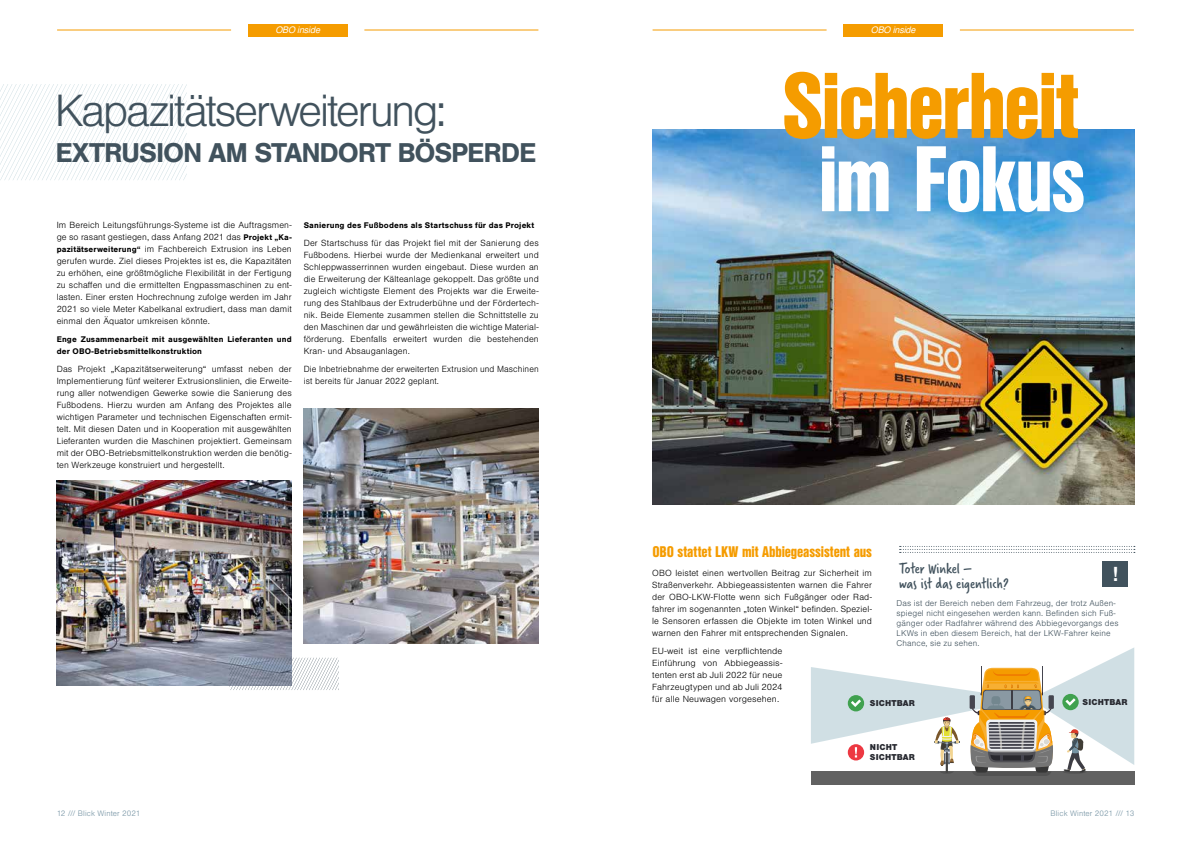
<style>
.page{position:relative;width:1191px;height:842px;background:#fff}
.page>*{position:absolute;margin:0;border:0;box-sizing:border-box;transform-origin:0 0}
.t1{font:900 90.4px "Nimbus San Con L";letter-spacing:-.025em;color:#f59c00}
.t2{font:900 90.4px "Nimbus San Con L";letter-spacing:-.025em;color:#fff}
.t3{font:300 47px "Nimbus San";letter-spacing:-.055em;color:#41525d}
.t4{font:700 28.3px "Nimbus San";letter-spacing:-.04em;color:#41525d}
.t5{font:700 19.5px "Nimbus San LOT";color:#fff}
.t6{font:16px/15px "Verveine";color:#41525d}
.t7{font:900 15px "Nimbus San Con L";letter-spacing:-.005em;color:#f59c00}
.t8{font:italic 9px "Nimbus San LOT";letter-spacing:-.015em;color:#fff}
.t9{font:900 8.9px/10.1px "Nimbus San";letter-spacing:.015em;color:#282a31}
.t10{font:300 8.5px/12px "Nimbus San LOT";letter-spacing:.015em;color:#000;text-align:justify}
.t11{font:700 8.5px/12px "Nimbus San";letter-spacing:.015em;color:#000}
.t12{font:300 8px/10px "Nimbus San LOT";letter-spacing:.015em;color:#41525d}
.t13{font:300 7.5px "Nimbus San LOT";letter-spacing:.015em;color:#7694a4}
.s1{font-family:"Nimbus San";font-weight:700}
</style>
<div class="page">
<div style="left:843px;top:24px;width:100px;height:12px;background:#f59c00"></div>
<div style="left:248px;top:24px;width:99px;height:12px;background:#f59c00"></div>
<hr style="left:364px;top:30px;width:174px;height:1px;background:#f59c00">
<hr style="left:57px;top:30px;width:174px;height:1px;background:#f59c00">
<hr style="left:960px;top:30px;width:173px;height:1px;background:#f59c00">
<hr style="left:652px;top:30px;width:174px;height:1px;background:#f59c00">
<img style="left:652px;top:129px;width:482px;height:375px">
<div style="left:1102px;top:561px;width:26px;height:26px;background:#41525d"></div>
<svg style="left:899px;top:546px;width:235px;height:7px"></svg>
<svg style="left:0;top:84px;width:187px;height:96px"></svg>
<img style="left:57px;top:480px;width:235px;height:205px">
<img style="left:304px;top:408px;width:235px;height:235px">
<svg style="left:229px;top:658px;width:110px;height:32px"></svg>
<div style="left:811px;top:771px;width:323px;height:14px;background:#616161"></div>
<svg style="left:811px;top:647px;width:323px;height:129px"></svg>
<p class="t8" style="left:275px;top:24px;width:46px">OBO inside</p>
<p class="t8" style="left:871px;top:24px;width:46px">OBO inside</p>
<h2 class="t3" style="left:55px;top:86px;width:393px">Kapazitätserweiterung:</h2>
<h3 class="t4" style="left:56px;top:137px;width:482px">EXTRUSION AM STANDORT BÖSPERDE</h3>
<p class="t10" style="left:57px;top:219px;width:236px">Im Bereich Leitungsführungs-Systeme ist die Auftragsmen&shy;ge so rasant gestiegen, dass Anfang 2021 das <span class="s1">Projekt „Ka&shy;pazitätserweiterung“</span> im Fachbereich Extrusion ins Leben gerufen wurde. Ziel dieses Projektes ist es, die Kapazitäten zu erhöhen, eine größtmögliche Flexibilität in der Fertigung zu schaffen und die ermittelten Engpassmaschinen zu ent&shy;lasten. Einer ersten Hochrechnung zufolge werden im Jahr 2021 so viele Meter Kabelkanal extrudiert, dass man damit einmal den Äquator umkreisen könnte.</p>
<p class="t11" style="left:57px;top:333px;width:236px">Enge Zusammenarbeit mit ausgewählten Lieferanten und der OBO-Betriebsmittelkonstruktion</p>
<p class="t10" style="left:57px;top:363px;width:236px">Das Projekt „Kapazitätserweiterung“ umfasst neben der Implementierung fünf weiterer Extrusionslinien, die Erweite&shy;rung aller notwendigen Gewerke sowie die Sanierung des Fußbodens. Hierzu wurden am Anfang des Projektes alle wichtigen Parameter und technischen Eigenschaften ermit&shy;telt. Mit diesen Daten und in Kooperation mit ausgewählten Lieferanten wurden die Maschinen projektiert. Gemeinsam mit der OBO-Betriebsmittelkonstruktion werden die benötig&shy;ten Werkzeuge konstruiert und hergestellt.</p>
<p class="t11" style="left:304px;top:219px;width:232px">Sanierung des Fußbodens als Startschuss für das Projekt</p>
<p class="t10" style="left:304px;top:237px;width:236px">Der Startschuss für das Projekt fiel mit der Sanierung des Fußbodens. Hierbei wurde der Medienkanal erweitert und Schleppwasserrinnen wurden eingebaut. Diese wurden an die Erweiterung der Kälteanlage gekoppelt. Das größte und zugleich wichtigste Element des Projekts war die Erweite&shy;rung des Stahlbaus der Extruderbühne und der Fördertech&shy;nik. Beide Elemente zusammen stellen die Schnittstelle zu den Maschinen dar und gewährleisten die wichtige Material&shy;förderung. Ebenfalls erweitert wurden die bestehenden Kran- und Absauganlagen.</p>
<p class="t10" style="left:304px;top:363px;width:236px">Die Inbetriebnahme der erweiterten Extrusion und Maschinen ist bereits für Januar 2022 geplant.</p>
<h1 class="t1" style="left:782px;top:37px;width:298px">Sicherheit</h1>
<h1 class="t2" style="left:818px;top:110px;width:268px">im Fokus</h1>
<h3 class="t7" style="left:652px;top:540px;width:221px">OBO stattet LKW mit Abbiegeassistent aus</h3>
<h3 class="t6" style="left:899px;top:561px;width:111px">Toter Winkel –<br>was ist das eigentlich?</h3>
<h3 class="t5" style="left:1112px;top:562px;width:8px">!</h3>
<p class="t10" style="left:652px;top:567px;width:221px">OBO leistet einen wertvollen Beitrag zur Sicherheit im Straßenverkehr. Abbiegeassistenten warnen die Fahrer der OBO-LKW-Flotte wenn sich Fußgänger oder Rad&shy;fahrer im sogenannten „toten Winkel“ befinden. Speziel&shy;le Sensoren erfassen die Objekte im toten Winkel und warnen den Fahrer mit entsprechenden Signalen.</p>
<p class="t10" style="left:652px;top:645px;width:132px">EU-weit ist eine verpflichtende Einführung von Abbiegeassis&shy;tenten erst ab Juli 2022 für neue Fahrzeugtypen und ab Juli 2024 für alle Neuwagen vorgesehen.</p>
<p class="t12" style="left:896px;top:599px;width:223px">Das ist der Bereich neben dem Fahrzeug, der trotz Außen&shy;spiegel nicht eingesehen werden kann. Befinden sich Fuß&shy;gänger oder Radfahrer während des Abbiegevorgangs des LKWs in eben diesem Bereich, hat der LKW-Fahrer keine Chance, sie zu sehen.</p>
<p class="t9" style="left:870px;top:698px;width:47px">SICHTBAR</p>
<p class="t9" style="left:1082px;top:697px;width:47px">SICHTBAR</p>
<p class="t9" style="left:870px;top:742px;width:47px">NICHT<br>SICHTBAR</p>
<p class="t13" style="left:57px;top:809px;width:85px">12 /// Blick Winter 2021</p>
<p class="t13" style="left:1050px;top:809px;width:85px">Blick Winter 2021 /// 13</p>
</div>
